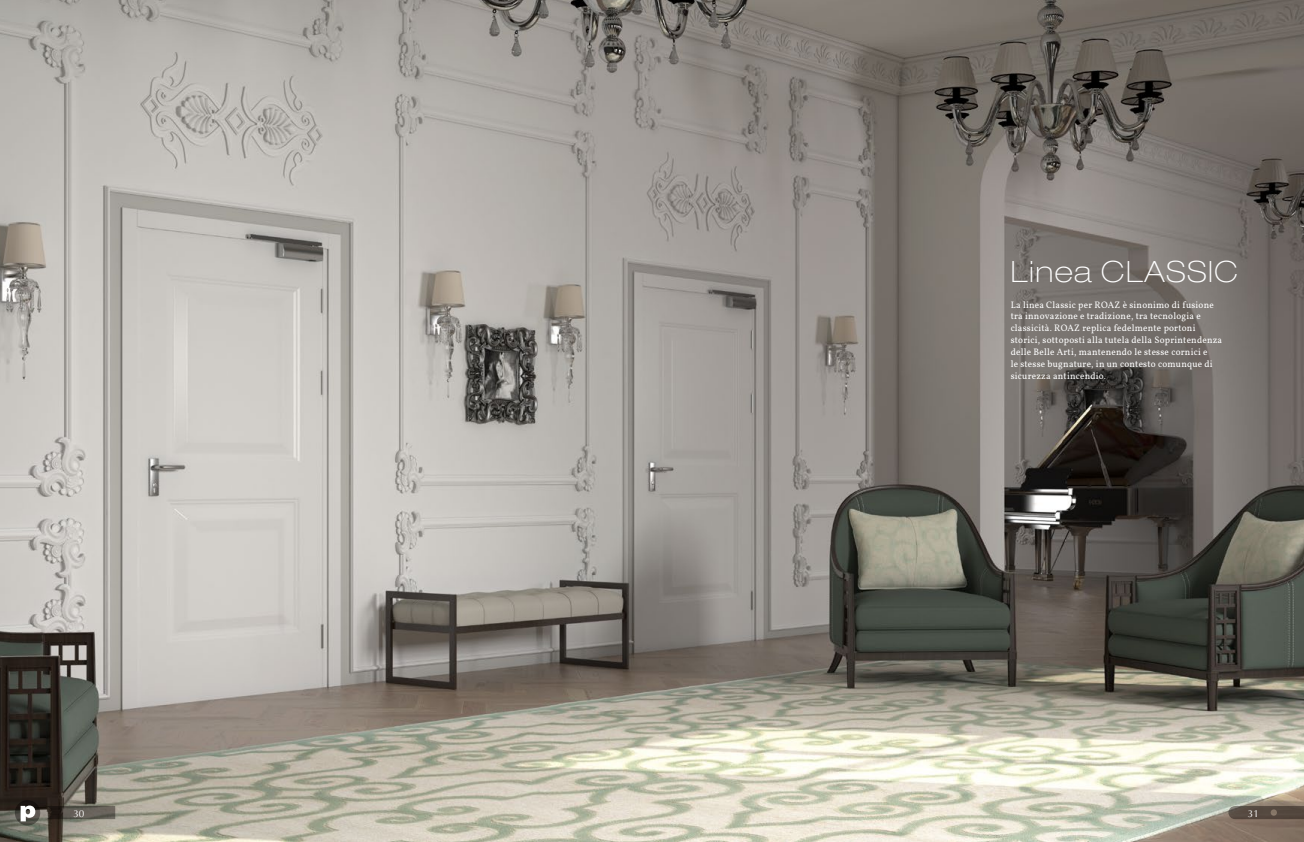
<style>
.page{position:relative;width:1304px;height:842px;background:#fff}
.page>*{position:absolute;margin:0;border:0;box-sizing:border-box;transform-origin:0 0}
.t1{font:100 expanded 29.4px "Helvetica Neue LT Std";letter-spacing:.05em;color:#fff}
.t2{font:10px "Optima";color:#fff}
.t3{font:9.5px/11.9px "Vollkorn";letter-spacing:.025em;color:#fff}
</style>
<div class="page">
<img style="left:0;top:0;width:1304px;height:842px">
<svg style="left:45px;top:806px;width:70px;height:13px"></svg>
<svg style="left:1228px;top:806px;width:76px;height:13px"></svg>
<svg style="left:15px;top:800px;width:25px;height:25px"></svg>
<svg style="left:21px;top:805px;width:14px;height:16px"></svg>
<h1 class="t1" style="left:1011px;top:254px;width:229px">Linea CLASSIC</h1>
<p class="t3" style="left:1011px;top:299px;width:213px">La linea Classic per ROAZ è sinonimo di fusione tra innovazione e tradizione, tra tecnologia e classicità. ROAZ replica fedelmente portoni storici, sottoposti alla tutela della Soprintendenza delle Belle Arti, mantenendo le stesse cornici e<br>le stesse bugnature, in un contesto comunque di sicurezza antincendio.</p>
<p class="t2" style="left:73px;top:807px;width:13px">30</p>
<p class="t2" style="left:1248px;top:807px;width:13px">31</p>
</div>
